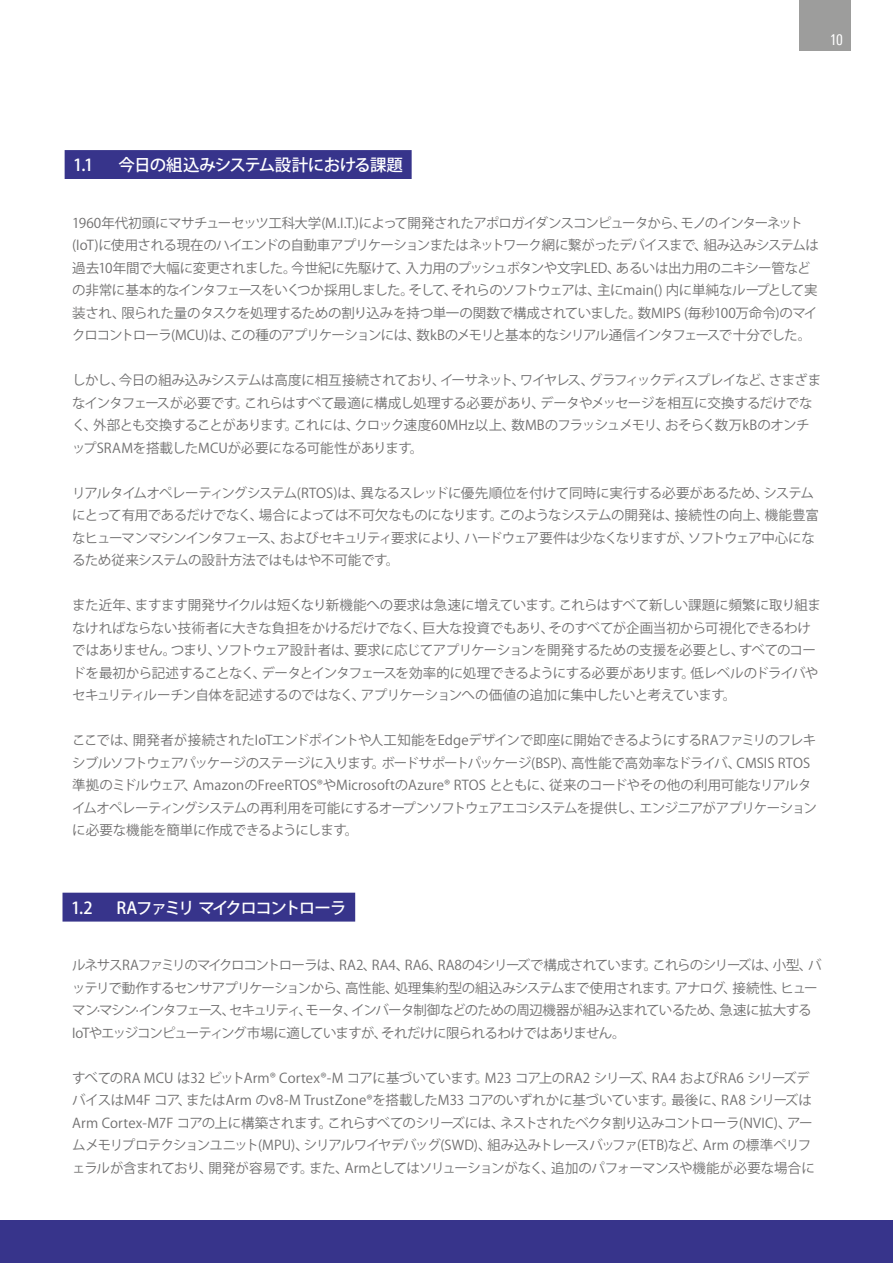
<style>
.page{position:relative;width:893px;height:1263px;background:#fff}
.page>*{position:absolute;margin:0;border:0;box-sizing:border-box;transform-origin:0 0}
.t1{font:500 16.5px "Koz Go Pr 6 N";letter-spacing:-.04em;color:#fff}
.t2{font:500 16.5px "Koz Go Pr 6 N";letter-spacing:-.095em;color:#fff}
.t3{font:500 16.5px "Koz Go Pr 6 N";letter-spacing:-.07em;color:#fff}
.t4{font:15px "Linotype Univers 420 Cn";color:#fff}
.t5{font:13.5px/22.5px "Koz Go Pr 6 N";letter-spacing:-.04em;color:#706f6f}
.t6{font:13.5px/22.5px "Koz Go Pr 6 N";letter-spacing:-.06em;color:#706f6f}
</style>
<div class="page">
<div style="left:799px;top:0;width:51px;height:51px;background:#9d9d9c"></div>
<div style="left:63px;top:893px;width:292px;height:28px;background:#37348b"></div>
<div style="left:65px;top:150px;width:347px;height:29px;background:#37348b"></div>
<div style="left:0;top:1220px;width:893px;height:43px;background:#37348b"></div>
<p class="t4" style="left:830px;top:31px;width:15px">10</p>
<p class="t3" style="left:73px;top:156px;width:22px">1.1</p>
<p class="t1" style="left:119px;top:156px;width:286px">今日の組込みシステム設計における課題</p>
<p class="t5" style="left:72px;top:212px;width:748px">1960年代初頭にマサチューセッツ工科大学(M.I.T.)によって開発されたアポロガイダンスコンピュータから、モノのインターネット(IoT)に使用される現在のハイエンドの自動車アプリケーションまたはネットワーク網に繋がったデバイスまで、組み込みシステムは過去10年間で大幅に変更されました。今世紀に先駆けて、入力用のプッシュボタンや文字LED、あるいは出力用のニキシー管などの非常に基本的なインタフェースをいくつか採用しました。そして、それらのソフトウェアは、主にmain() 内に単純なループとして実装され、限られた量のタスクを処理するための割り込みを持つ単一の関数で構成されていました。数MIPS (毎秒100万命令)のマイクロコントローラ(MCU)は、この種のアプリケーションには、数kBのメモリと基本的なシリアル通信インタフェースで十分でした。</p>
<p class="t5" style="left:72px;top:369px;width:750px">しかし、今日の組み込みシステムは高度に相互接続されており、イーサネット、ワイヤレス、グラフィックディスプレイなど、さまざまなインタフェースが必要です。これらはすべて最適に構成し処理する必要があり、データやメッセージを相互に交換するだけでなく、外部とも交換することがあります。これには、クロック速度60MHz以上、数MBのフラッシュメモリ、おそらく数万kBのオンチップSRAMを搭載したMCUが必要になる可能性があります。</p>
<p class="t5" style="left:72px;top:482px;width:748px">リアルタイムオペレーティングシステム(RTOS)は、異なるスレッドに優先順位を付けて同時に実行する必要があるため、システムにとって有用であるだけでなく、場合によっては不可欠なものになります。このようなシステムの開発は、接続性の向上、機能豊富なヒューマンマシンインタフェース、およびセキュリティ要求により、ハードウェア要件は少なくなりますが、ソフトウェア中心になるため従来システムの設計方法ではもはや不可能です。</p>
<p class="t5" style="left:72px;top:594px;width:750px">また近年、ますます開発サイクルは短くなり新機能への要求は急速に増えています。これらはすべて新しい課題に頻繁に取り組まなければならない技術者に大きな負担をかけるだけでなく、巨大な投資でもあり、そのすべてが企画当初から可視化できるわけではありません。つまり、ソフトウェア設計者は、要求に応じてアプリケーションを開発するための支援を必要とし、すべてのコードを最初から記述することなく、データとインタフェースを効率的に処理できるようにする必要があります。低レベルのドライバやセキュリティルーチン自体を記述するのではなく、アプリケーションへの価値の追加に集中したいと考えています。</p>
<p class="t5" style="left:72px;top:729px;width:746px">ここでは、開発者が接続されたIoTエンドポイントや人工知能をEdgeデザインで即座に開始できるようにするRAファミリのフレキシブルソフトウェアパッケージのステージに入ります。ボードサポートパッケージ(BSP)、高性能で高効率なドライバ、CMSIS RTOS準拠のミドルウェア、AmazonのFreeRTOS®やMicrosoftのAzure® RTOS とともに、従来のコードやその他の利用可能なリアルタイムオペレーティングシステムの再利用を可能にするオープンソフトウェアエコシステムを提供し、エンジニアがアプリケーションに必要な機能を簡単に作成できるようにします。</p>
<p class="t3" style="left:71px;top:898px;width:23px">1.2</p>
<p class="t2" style="left:117px;top:898px;width:232px">RAファミリマイクロコントローラ</p>
<p class="t6" style="left:72px;top:954px;width:751px">ルネサスRAファミリのマイクロコントローラは、RA2、RA4、RA6、RA8の4シリーズで構成されています。これらのシリーズは、小型、バッテリで動作するセンサアプリケーションから、高性能、処理集約型の組込みシステムまで使用されます。アナログ、接続性、ヒューマン·マシン·インタフェース、セキュリティ、モータ、インバータ制御などのための周辺機器が組み込まれているため、急速に拡大するIoTやエッジコンピューティング市場に適していますが、それだけに限られるわけではありません。</p>
<p class="t5" style="left:72px;top:1067px;width:744px">すべてのRA MCU は32 ビットArm® Cortex®-M コアに基づいています。M23 コア上のRA2 シリーズ、RA4 およびRA6 シリーズデバイスはM4F コア、またはArm のv8-M TrustZone®を搭載したM33 コアのいずれかに基づいています。最後に、RA8 シリーズはArm Cortex-M7F コアの上に構築されます。これらすべてのシリーズには、ネストされたベクタ割り込みコントローラ(NVIC)、アームメモリプロテクションユニット(MPU)、シリアルワイヤデバッグ(SWD)、組み込みトレースバッファ(ETB)など、Arm の標準ペリフェラルが含まれており、開発が容易です。また、Armとしてはソリューションがなく、追加のパフォーマンスや機能が必要な場合に</p>
</div>
